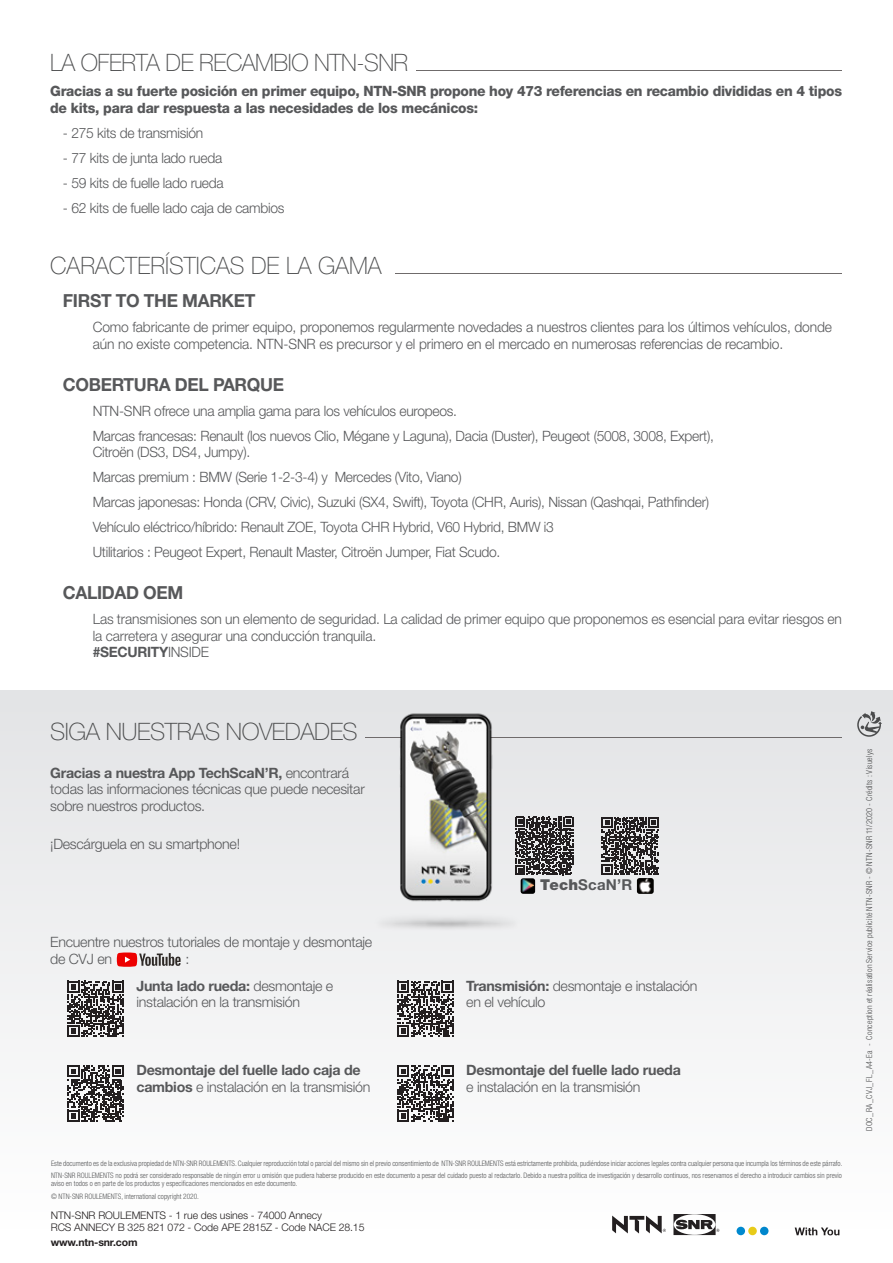
<style>
.page{position:relative;width:893px;height:1263px;background:#fff}
.page>*{position:absolute;margin:0;border:0;box-sizing:border-box;transform-origin:0 0}
.t1{font:100 24px "Helvetica Neue LT Std";letter-spacing:-.02em;color:#4b4c4d}
.t2{font:100 24px "Helvetica Neue LT Std";color:#4b4c4d}
.t3{font:700 18px "Helvetica Neue LT Std";letter-spacing:-.02em;color:#57585a}
.t4{font:700 15px "Helvetica Neue LT Std";color:#57585a}
.t5{font:300 14.25px/16.5px "Helvetica Neue LT Std";letter-spacing:-.02em;color:#57585a}
.t6{font:800 14.25px/16.5px "Helvetica Neue LT Std";letter-spacing:-.02em;color:#57585a}
.t7{font:700 14.25px/16.5px "Helvetica Neue LT Std";letter-spacing:-.02em;color:#57585a}
.t8{font:300 10.5px/15px "Helvetica Neue LT Std";letter-spacing:-.01em;color:#231f20}
.t9{font:300 condensed 8.25px "Helvetica Neue LT Std";letter-spacing:.02em;color:#4b4c4d}
.t10{font:300 condensed 7.5px/8.2px "Helvetica Neue";color:#57585a}
.s1{font-weight:300}
.s2{font-weight:700}
.s3{font-weight:900}
</style>
<div class="page">
<div style="left:0;top:690px;width:893px;height:538px;background:linear-gradient(to bottom,#e2e3e5,#fefefe)"></div>
<hr style="left:366px;top:737px;width:476px;height:1px;background:#6f6b6b">
<hr style="left:396px;top:273px;width:446px;height:1px;background:#6f6b6b">
<svg style="left:612px;top:1215px;width:54px;height:18px"></svg>
<svg style="left:673px;top:1214px;width:46px;height:21px"></svg>
<svg style="left:795px;top:1227px;width:44px;height:8px"></svg>
<div style="left:736px;top:1227px;width:9px;height:8px;background:#0089cf;border-radius:50%"></div>
<div style="left:760px;top:1227px;width:8px;height:8px;background:#0086cc;border-radius:50%"></div>
<div style="left:748px;top:1227px;width:9px;height:8px;background:#e8cb19;border-radius:50%"></div>
<svg style="left:857px;top:711px;width:25px;height:26px"></svg>
<img style="left:347px;top:706px;width:216px;height:288px">
<img style="left:521px;top:878px;width:14px;height:16px">
<img style="left:637px;top:878px;width:17px;height:16px">
<svg style="left:515px;top:817px;width:59px;height:58px;background:#5c595b"></svg>
<svg style="left:602px;top:817px;width:57px;height:57px;background:#656364"></svg>
<svg style="left:117px;top:952px;width:64px;height:15px"></svg>
<svg style="left:68px;top:981px;width:56px;height:56px"></svg>
<svg style="left:397px;top:981px;width:57px;height:56px"></svg>
<svg style="left:68px;top:1065px;width:56px;height:56px"></svg>
<svg style="left:397px;top:1065px;width:57px;height:56px"></svg>
<hr style="left:417px;top:70px;width:425px;height:1px;background:#6f6b6b">
<p class="t1" style="left:50px;top:49px;width:360px">LA OFERTA DE RECAMBIO NTN-SNR</p>
<p class="t6" style="left:50px;top:83px;width:793px">Gracias a su fuerte posición en primer equipo, NTN-SNR propone hoy 473 referencias en recambio divididas en 4 tipos de kits, para dar respuesta a las necesidades de los mecánicos:</p>
<p class="t5" style="left:63px;top:124px;width:142px">- 275 kits de transmisión</p>
<p class="t5" style="left:63px;top:149px;width:161px">- 77 kits de junta lado rueda</p>
<p class="t5" style="left:63px;top:174px;width:162px">- 59 kits de fuelle lado rueda</p>
<p class="t5" style="left:63px;top:199px;width:223px">- 62 kits de fuelle lado caja de cambios</p>
<p class="t2" style="left:50px;top:251px;width:333px">CARACTERÍSTICAS DE LA GAMA</p>
<p class="t3" style="left:63px;top:290px;width:194px">FIRST TO THE MARKET</p>
<p class="t5" style="left:93px;top:319px;width:741px">Como fabricante de primer equipo, proponemos regularmente novedades a nuestros clientes para los últimos vehículos, donde aún no existe competencia. NTN-SNR es precursor y el primero en el mercado en numerosas referencias de recambio.</p>
<p class="t3" style="left:63px;top:373px;width:223px">COBERTURA DEL PARQUE</p>
<p class="t5" style="left:93px;top:402px;width:366px">NTN-SNR ofrece una amplia gama para los vehículos europeos.</p>
<p class="t5" style="left:93px;top:427px;width:623px">Marcas francesas: Renault (los nuevos Clio, Mégane y Laguna), Dacia (Duster), Peugeot (5008, 3008, Expert),<br>Citroën (DS3, DS4, Jumpy).</p>
<p class="t5" style="left:93px;top:469px;width:370px">Marcas premium : BMW (Serie 1-2-3-4) y Mercedes (Vito, Viano)</p>
<p class="t5" style="left:93px;top:494px;width:618px">Marcas japonesas: Honda (CRV, Civic), Suzuki (SX4, Swift), Toyota (CHR, Auris), Nissan (Qashqai, Pathfinder)</p>
<p class="t5" style="left:93px;top:519px;width:463px">Vehículo eléctrico/híbrido: Renault ZOE, Toyota CHR Hybrid, V60 Hybrid, BMW i3</p>
<p class="t5" style="left:93px;top:544px;width:409px">Utilitarios : Peugeot Expert, Renault Master, Citroën Jumper, Fiat Scudo.</p>
<p class="t3" style="left:63px;top:582px;width:122px">CALIDAD OEM</p>
<p class="t5" style="left:93px;top:611px;width:751px">Las transmisiones son un elemento de seguridad. La calidad de primer equipo que proponemos es esencial para evitar riesgos en la carretera y asegurar una conducción tranquila.</p>
<p class="t7" style="left:93px;top:644px;width:118px">#SECURITY<span class="s1">INSIDE</span></p>
<p class="t1" style="left:50px;top:718px;width:309px">SIGA NUESTRAS NOVEDADES</p>
<p class="t5" style="left:50px;top:764px;width:316px"><span class="s2">Gracias a nuestra App TechScaN’R,</span> encontrará todas las informaciones técnicas que puede necesitar sobre nuestros productos.</p>
<p class="t5" style="left:50px;top:835px;width:191px">¡Descárguela en su smartphone!</p>
<p class="t4" style="left:540px;top:876px;width:94px"><span class="s3">Tech</span>ScaN’R</p>
<p class="t5" style="left:50px;top:933px;width:323px">Encuentre nuestros tutoriales de montaje y desmontaje de CVJ en</p>
<p class="t5" style="left:185px;top:950px;width:5px">:</p>
<p class="t5" style="left:136px;top:977px;width:198px"><span class="s2">Junta lado rueda:</span> desmontaje e instalación en la transmisión</p>
<p class="t5" style="left:466px;top:977px;width:233px"><span class="s2">Transmisión:</span> desmontaje e instalación en el vehículo</p>
<p class="t7" style="left:136px;top:1062px;width:236px">Desmontaje del fuelle lado caja de cambios <span class="s1">e instalación en la transmisión</span></p>
<p class="t7" style="left:466px;top:1062px;width:216px">Desmontaje del fuelle lado rueda <span class="s1">e instalación en la transmisión</span></p>
<p class="t10" style="left:51px;top:1159px;width:793px">Este documento es de la exclusiva propiedad de NTN-SNR ROULEMENTS. Cualquier reproducción total o parcial del mismo sin el previo consentimiento de NTN-SNR ROULEMENTS está estrictamente prohibida, pudiéndose iniciar acciones legales contra cualquier persona que incumpla los términos de este párrafo.</p>
<p class="t10" style="left:51px;top:1171px;width:792px">NTN-SNR ROULEMENTS no podrá ser considerado responsable de ningún error u omisión que pudiera haberse producido en este documento a pesar del cuidado puesto al redactarlo. Debido a nuestra política de investigación y desarrollo continuos, nos reservamos el derecho a introducir cambios sin previo aviso en todos o en parte de los productos y especificaciones mencionados en este documento.</p>
<p class="t10" style="left:51px;top:1192px;width:149px">© NTN-SNR ROULEMENTS, international copyright 2020.</p>
<p class="t8" style="left:51px;top:1207px;width:273px">NTN-SNR ROULEMENTS - 1 rue des usines - 74000 Annecy</p>
<p class="t8" style="left:51px;top:1219px;width:315px">RCS ANNECY B 325 821 072 - Code APE 2815Z - Code NACE 28.15 <span class="s2">www.ntn-snr.com</span></p>
<p class="t9" style="left:864px;top:1131px;width:384px;rotate:-90deg">DOC_RA_CVJ_FL_A4-Ea - Conception et réalisation Service publicité NTN-SNR - © NTN-SNR 11/2020 - Crédits : Visuelys</p>
</div>
